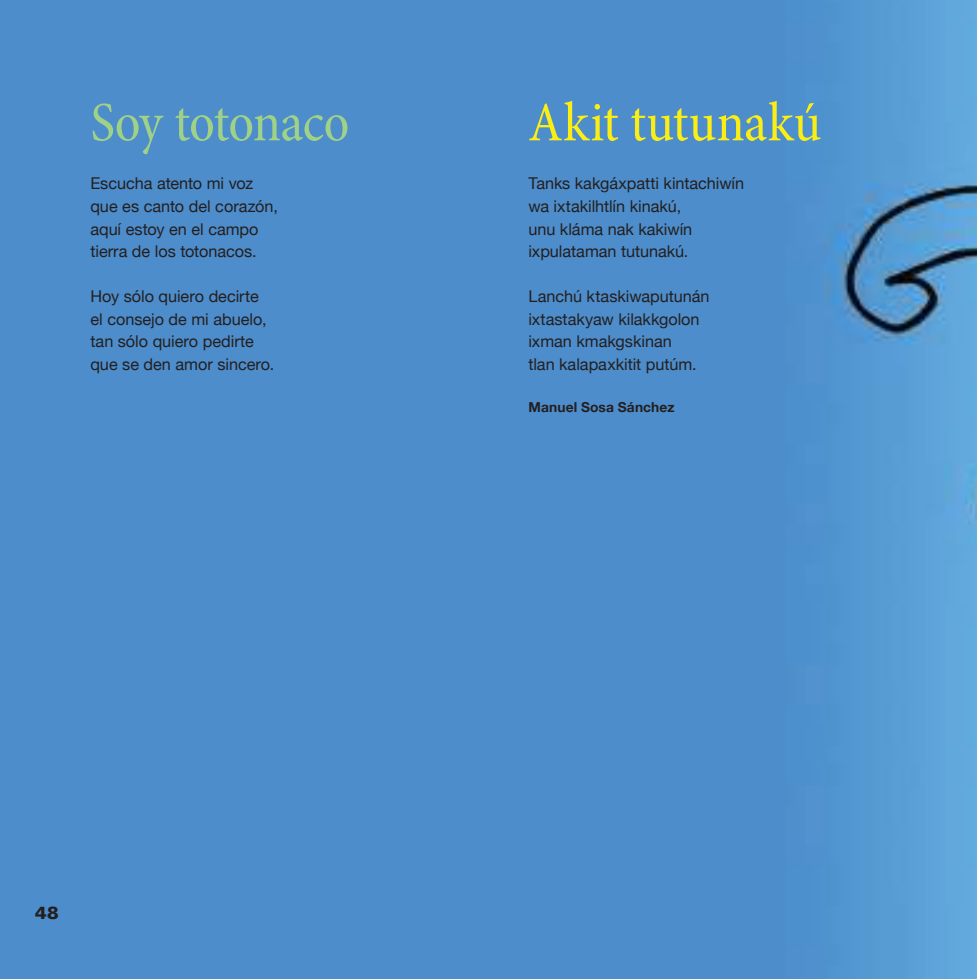
<style>
.page{position:relative;width:977px;height:979px;background:#fff}
.page>*{position:absolute;margin:0;border:0;box-sizing:border-box;transform-origin:0 0}
.t1{font:condensed 56.25px "Minion Pro";letter-spacing:.005em;color:#fbee15}
.t2{font:condensed 56.25px "Minion Pro";letter-spacing:-.025em;color:#9fd186}
.t3{font:900 17.5px "Univers LT Std";color:#241f1f}
.t4{font:16.25px/22.5px "Helvetica Neue";color:#241f1f}
.t5{font:700 13.75px "Helvetica Neue";letter-spacing:.01em;color:#241f1f}
</style>
<div class="page">
<img style="left:0;top:0;width:977px;height:978px">
<svg style="left:0;top:975px;width:3px;height:4px"></svg>
<h1 class="t2" style="left:90px;top:89px;width:260px">Soy totonaco</h1>
<p class="t4" style="left:90px;top:172px;width:189px">Escucha atento mi voz que es canto del corazón, aquí estoy en el campo tierra de los totonacos.</p>
<p class="t4" style="left:90px;top:285px;width:186px">Hoy sólo quiero decirte el consejo de mi abuelo, tan sólo quiero pedirte que se den amor sincero.</p>
<h1 class="t1" style="left:528px;top:89px;width:294px">Akit tutunakú</h1>
<p class="t4" style="left:528px;top:172px;width:217px">Tanks kakgáxpatti kintachiwín wa ixtakilhtlín kinakú,<br>unu kláma nak kakiwín ixpulataman tutunakú.</p>
<p class="t4" style="left:528px;top:285px;width:183px">Lanchú ktaskiwaputunán ixtastakyaw kilakkgolon ixman kmakgskinan<br>tlan kalapaxkitit putúm.</p>
<p class="t5" style="left:528px;top:398px;width:148px">Manuel Sosa Sánchez</p>
<p class="t3" style="left:35px;top:901px;width:25px">48</p>
</div>
